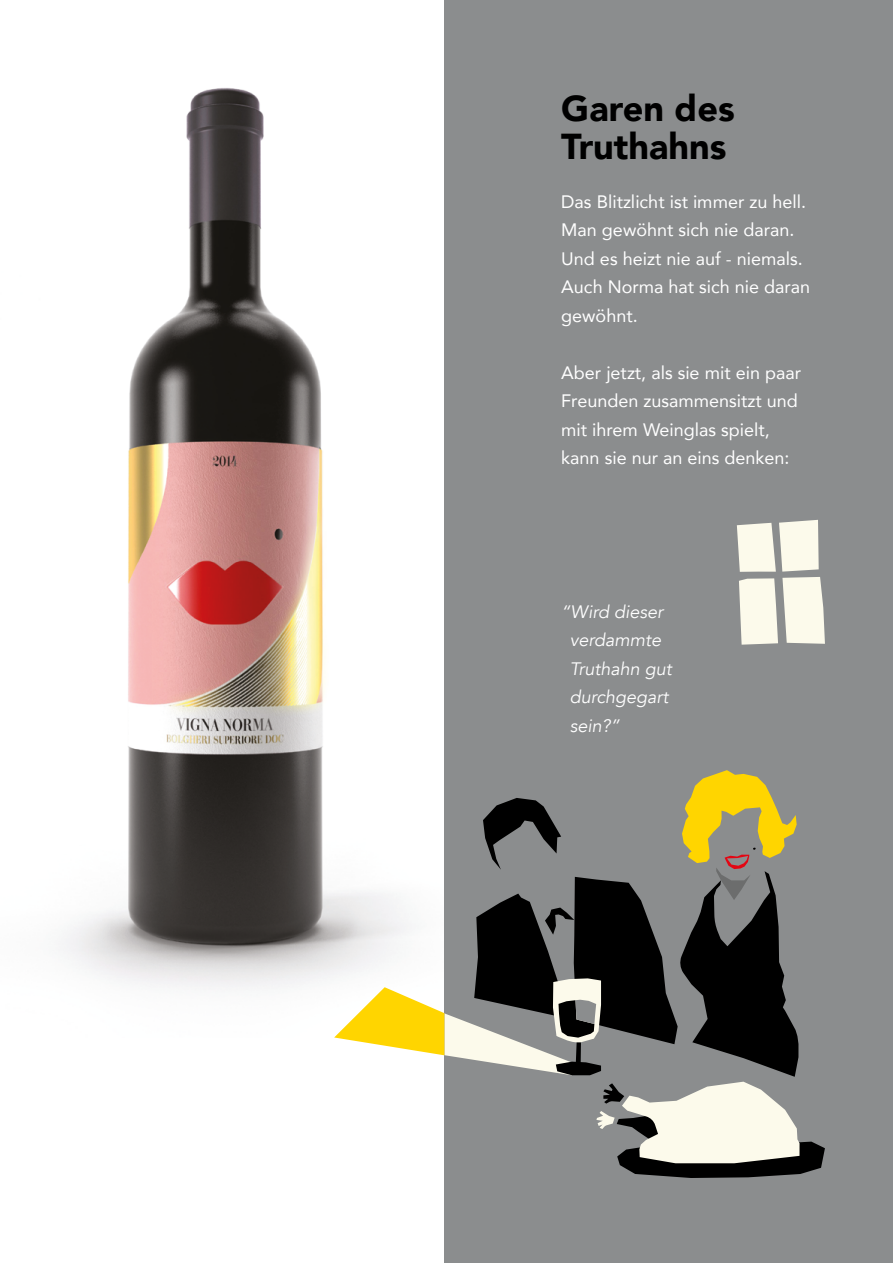
<style>
.page{position:relative;width:893px;height:1263px;background:#fff}
.page>*{position:absolute;margin:0;border:0;box-sizing:border-box;transform-origin:0 0}
.t1{font:900 36px/37.5px "Avenir";color:#000}
.t2{font:18px/28.5px "Avenir";color:#fff}
.t3{font:italic 18px/28.5px "Avenir";color:#fff}
</style>
<div class="page">
<img style="left:62px;top:88px;width:272px;height:901px">
<div style="left:444px;top:0;width:449px;height:1263px;background:#8b8d8e"></div>
<svg style="left:737px;top:520px;width:88px;height:125px"></svg>
<svg style="left:334px;top:770px;width:491px;height:408px"></svg>
<h1 class="t1" style="left:561px;top:89px;width:175px">Garen des<br>Truthahns</h1>
<p class="t2" style="left:561px;top:187px;width:250px">Das Blitzlicht ist immer zu hell.<br>Man gewöhnt sich nie daran.<br>Und es heizt nie auf - niemals.<br>Auch Norma hat sich nie daran gewöhnt.</p>
<p class="t2" style="left:561px;top:358px;width:241px">Aber jetzt, als sie mit ein paar<br>Freunden zusammensitzt und mit ihrem Weinglas spielt, kann sie nur an eins denken:</p>
<p class="t3" style="left:570px;top:597px;width:103px;text-indent:-8px">“Wird dieser verdammte<br>Truthahn gut durchgegart sein?”</p>
</div>
